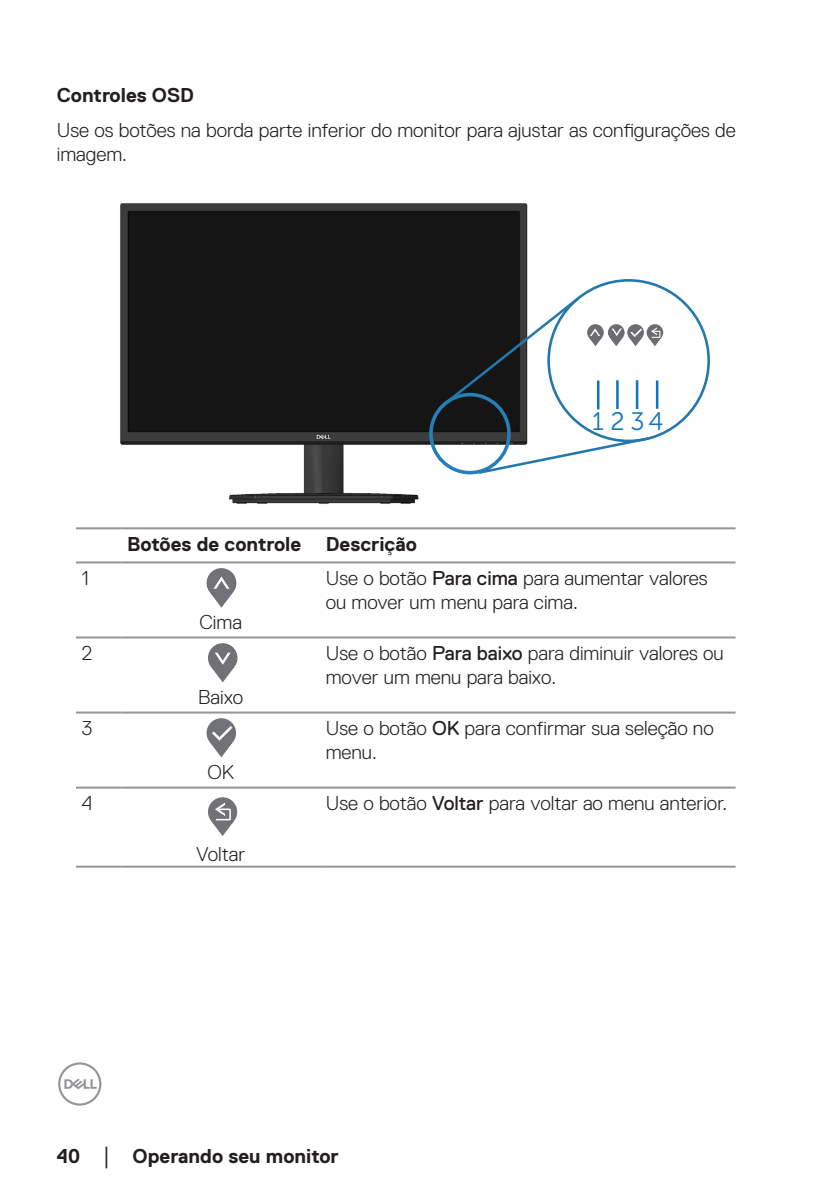
<style>
.page{position:relative;width:840px;height:1191px;background:#fff}
.page>*{position:absolute;margin:0;border:0;box-sizing:border-box;transform-origin:0 0}
.t1{font:25.2px "Museo Sans For Dell 300";color:#1074bc}
.text{font:300 20px/24px "Dell Replica";color:#231f20}
.text_bold{font:700 20px "Dell Replica";color:#231f20}
.Head3{font:700 20px "Dell Replica";color:#231f20}
.s1{font-weight:400}
.s2{font-family:"Times New Roman";font-weight:400;font-size:18px}
</style>
<div class="page">
<svg style="left:58px;top:1062px;width:43px;height:43px"></svg>
<img style="left:120px;top:203px;width:408px;height:301px">
<div style="left:429px;top:393px;width:81px;height:81px;border:4px solid #267fb9;border-radius:50%"></div>
<hr style="left:596px;top:380px;width:3px;height:29px;background:#1074bc">
<hr style="left:615px;top:380px;width:3px;height:29px;background:#1074bc">
<hr style="left:635px;top:380px;width:3px;height:29px;background:#1074bc">
<hr style="left:655px;top:380px;width:3px;height:29px;background:#1074bc">
<svg style="left:586px;top:324px;width:17px;height:17px"></svg>
<svg style="left:588px;top:328px;width:13px;height:18px"></svg>
<svg style="left:607px;top:324px;width:17px;height:17px"></svg>
<svg style="left:609px;top:328px;width:13px;height:18px"></svg>
<svg style="left:627px;top:324px;width:16px;height:17px"></svg>
<svg style="left:646px;top:324px;width:17px;height:17px"></svg>
<svg style="left:628px;top:327px;width:33px;height:19px"></svg>
<svg style="left:442px;top:295px;width:138px;height:112px"></svg>
<svg style="left:476px;top:435px;width:175px;height:40px"></svg>
<hr style="left:76px;top:527px;width:45px;height:2px;background:#939598">
<hr style="left:121px;top:527px;width:199px;height:2px;background:#939598">
<hr style="left:320px;top:527px;width:415px;height:2px;background:#939598">
<hr style="left:76px;top:561px;width:45px;height:2px;background:#939598">
<hr style="left:121px;top:561px;width:199px;height:2px;background:#939598">
<hr style="left:320px;top:561px;width:415px;height:2px;background:#939598">
<hr style="left:76px;top:636px;width:45px;height:2px;background:#939598">
<hr style="left:121px;top:636px;width:199px;height:2px;background:#939598">
<hr style="left:320px;top:636px;width:415px;height:2px;background:#939598">
<hr style="left:76px;top:711px;width:45px;height:2px;background:#939598">
<hr style="left:121px;top:711px;width:199px;height:2px;background:#939598">
<hr style="left:320px;top:711px;width:415px;height:2px;background:#939598">
<hr style="left:76px;top:786px;width:45px;height:2px;background:#939598">
<hr style="left:121px;top:786px;width:199px;height:2px;background:#939598">
<hr style="left:320px;top:786px;width:415px;height:2px;background:#939598">
<hr style="left:76px;top:865px;width:45px;height:2px;background:#939598">
<hr style="left:121px;top:865px;width:199px;height:2px;background:#939598">
<hr style="left:320px;top:865px;width:415px;height:2px;background:#939598">
<div style="left:206px;top:568px;width:30px;height:30px;background:#717176;border-radius:50%"></div>
<svg style="left:210px;top:576px;width:23px;height:31px"></svg>
<div style="left:208px;top:643px;width:29px;height:29px;background:#717176;border-radius:50%"></div>
<svg style="left:211px;top:652px;width:23px;height:30px"></svg>
<svg style="left:206px;top:718px;width:30px;height:29px"></svg>
<svg style="left:209px;top:723px;width:26px;height:34px"></svg>
<div style="left:208px;top:797px;width:29px;height:29px;background:#717176;border-radius:50%"></div>
<svg style="left:211px;top:802px;width:23px;height:34px"></svg>
<p class="Head3" style="left:57px;top:84px;width:139px">Controles OSD</p>
<p class="text" style="left:57px;top:119px;width:680px">Use os botões na borda parte inferior do monitor para ajustar as configurações de imagem.</p>
<p class="t1" style="left:592px;top:408px;width:73px">1234</p>
<p class="text_bold" style="left:127px;top:533px;width:175px">Botões de controle</p>
<p class="text_bold" style="left:325px;top:533px;width:93px">Descrição</p>
<p class="text" style="left:82px;top:566px;width:8px">1</p>
<p class="text" style="left:199px;top:610px;width:44px">Cima</p>
<p class="text" style="left:325px;top:566px;width:383px">Use o botão <span class="s1">Para cima</span> para aumentar valores ou mover um menu para cima.</p>
<p class="text" style="left:82px;top:641px;width:12px">2</p>
<p class="text" style="left:198px;top:685px;width:47px">Baixo</p>
<p class="text" style="left:325px;top:641px;width:399px">Use o botão <span class="s1">Para baixo</span> para diminuir valores ou mover um menu para baixo.</p>
<p class="text" style="left:82px;top:716px;width:12px">3</p>
<p class="text" style="left:325px;top:716px;width:389px">Use o botão <span class="s1">OK</span> para confirmar sua seleção no menu.</p>
<p class="text" style="left:207px;top:760px;width:28px">OK</p>
<p class="text" style="left:82px;top:791px;width:12px">4</p>
<p class="text" style="left:325px;top:791px;width:403px">Use o botão <span class="s1">Voltar</span> para voltar ao menu anterior.</p>
<p class="text" style="left:196px;top:842px;width:50px">Voltar</p>
<p class="text_bold" style="left:57px;top:1144px;width:283px">40 <span class="s2">│</span> Operando seu monitor</p>
</div>
